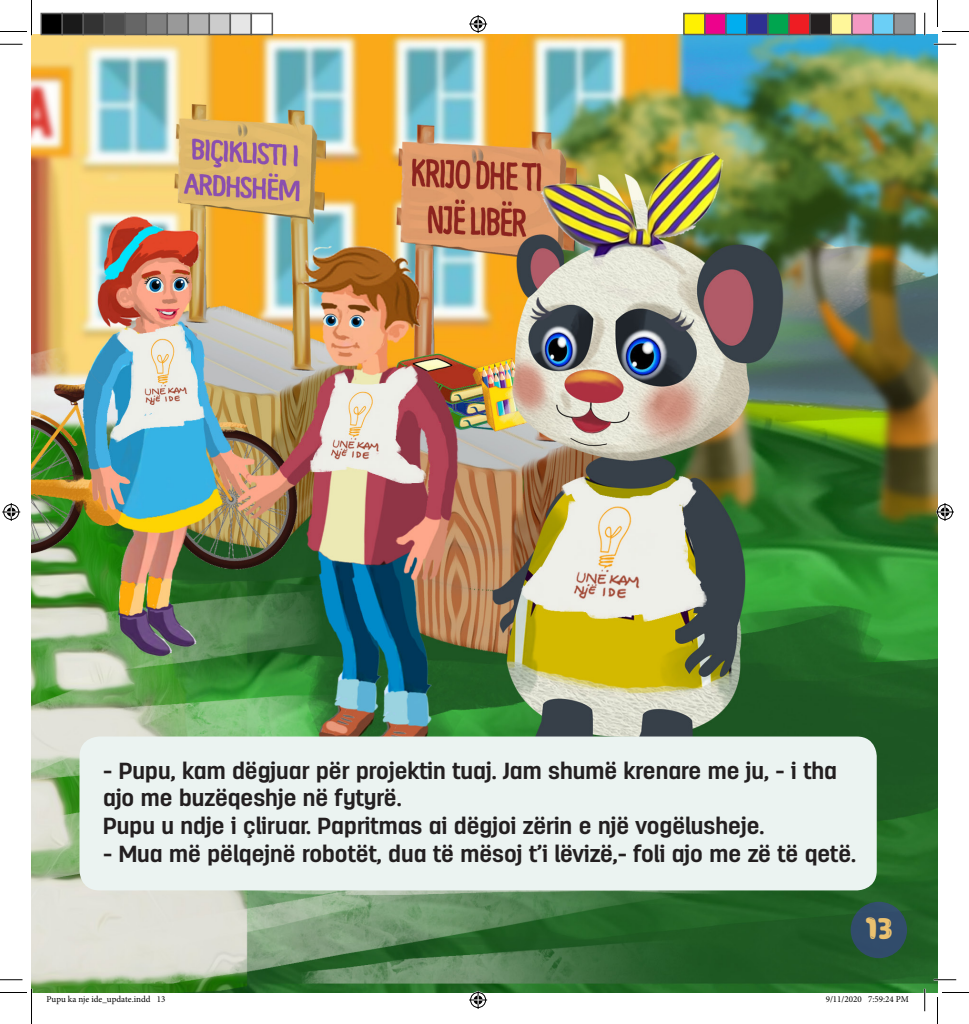
<style>
.page{position:relative;width:969px;height:1024px;background:#fff}
.page>*{position:absolute;margin:0;border:0;box-sizing:border-box;transform-origin:0 0}
.t1{font:33.15px "Clarence Alt Shine";color:#ebc16f}
.t2{font:700 23.25px/27.9px "Antartida";color:#231f20}
.t3{font:9px "Minion Pro";color:#000}
</style>
<div class="page">
<img style="left:32px;top:35px;width:905px;height:957px">
<div style="left:79px;top:736px;width:797px;height:154px;background:#ebf3f1;border-radius:20px"></div>
<div style="left:850px;top:902px;width:57px;height:56px;background:#314c6b;border-radius:50%"></div>
<hr style="left:933px;top:43px;width:23px;height:2px;background:#fff">
<hr style="left:933px;top:979px;width:23px;height:2px;background:#fff">
<hr style="left:923px;top:989px;width:2px;height:22px;background:#fff">
<svg style="left:0;top:44px;width:22px;height:1px"></svg>
<svg style="left:933px;top:44px;width:23px;height:1px"></svg>
<svg style="left:0;top:979px;width:22px;height:1px"></svg>
<svg style="left:933px;top:979px;width:23px;height:1px"></svg>
<svg style="left:924px;top:13px;width:1px;height:22px"></svg>
<svg style="left:924px;top:989px;width:1px;height:22px"></svg>
<svg style="left:0;top:0;width:32px;height:35px"></svg>
<svg style="left:0;top:989px;width:32px;height:35px"></svg>
<svg style="left:937px;top:0;width:32px;height:32px"></svg>
<svg style="left:937px;top:992px;width:32px;height:32px"></svg>
<svg style="left:469px;top:15px;width:18px;height:18px"></svg>
<svg style="left:469px;top:991px;width:18px;height:18px"></svg>
<svg style="left:2px;top:503px;width:18px;height:18px"></svg>
<svg style="left:936px;top:503px;width:18px;height:18px"></svg>
<div style="left:41px;top:14px;width:21px;height:21px;background:#000"></div>
<div style="left:40px;top:13px;width:23px;height:22px;border:2px solid #595959"></div>
<div style="left:62px;top:14px;width:21px;height:21px;background:#1a1a1a"></div>
<div style="left:62px;top:13px;width:22px;height:22px;border:2px solid #595959"></div>
<div style="left:83px;top:14px;width:21px;height:21px;background:#333"></div>
<div style="left:82px;top:13px;width:23px;height:22px;border:2px solid #595959"></div>
<div style="left:104px;top:14px;width:21px;height:21px;background:#4d4d4d"></div>
<div style="left:104px;top:13px;width:22px;height:22px;border:2px solid #595959"></div>
<div style="left:125px;top:14px;width:21px;height:21px;background:#666"></div>
<div style="left:124px;top:13px;width:23px;height:22px;border:2px solid #595959"></div>
<div style="left:146px;top:14px;width:21px;height:21px;background:#808080"></div>
<div style="left:146px;top:13px;width:22px;height:22px;border:2px solid #595959"></div>
<div style="left:167px;top:14px;width:21px;height:21px;background:#999"></div>
<div style="left:166px;top:13px;width:23px;height:22px;border:2px solid #595959"></div>
<div style="left:188px;top:14px;width:21px;height:21px;background:#b3b3b3"></div>
<div style="left:188px;top:13px;width:22px;height:22px;border:2px solid #595959"></div>
<div style="left:209px;top:14px;width:21px;height:21px;background:#ccc"></div>
<div style="left:208px;top:13px;width:23px;height:22px;border:2px solid #595959"></div>
<div style="left:230px;top:14px;width:21px;height:21px;background:#e6e6e6"></div>
<div style="left:230px;top:13px;width:22px;height:22px;border:2px solid #595959"></div>
<div style="left:250px;top:13px;width:23px;height:22px;border:2px solid #595959"></div>
<div style="left:684px;top:14px;width:21px;height:21px;background:#fff101"></div>
<div style="left:683px;top:13px;width:22px;height:22px;border:2px solid #595959"></div>
<div style="left:705px;top:14px;width:21px;height:21px;background:#ed028c"></div>
<div style="left:704px;top:13px;width:22px;height:22px;border:2px solid #595959"></div>
<div style="left:726px;top:14px;width:21px;height:21px;background:#00aeef"></div>
<div style="left:725px;top:13px;width:22px;height:22px;border:2px solid #595959"></div>
<div style="left:747px;top:14px;width:21px;height:21px;background:#2e3092"></div>
<div style="left:746px;top:13px;width:22px;height:22px;border:2px solid #595959"></div>
<div style="left:768px;top:14px;width:21px;height:21px;background:#00a54f"></div>
<div style="left:767px;top:13px;width:22px;height:22px;border:2px solid #595959"></div>
<div style="left:789px;top:14px;width:21px;height:21px;background:#ee1d23"></div>
<div style="left:788px;top:13px;width:22px;height:22px;border:2px solid #595959"></div>
<div style="left:810px;top:14px;width:21px;height:21px;background:#231f20"></div>
<div style="left:809px;top:13px;width:22px;height:22px;border:2px solid #595959"></div>
<div style="left:831px;top:14px;width:21px;height:21px;background:#fff79a"></div>
<div style="left:830px;top:13px;width:22px;height:22px;border:2px solid #595959"></div>
<div style="left:852px;top:14px;width:21px;height:21px;background:#f499c2"></div>
<div style="left:851px;top:13px;width:22px;height:22px;border:2px solid #595959"></div>
<div style="left:873px;top:14px;width:21px;height:21px;background:#6bcff6"></div>
<div style="left:872px;top:13px;width:22px;height:22px;border:2px solid #595959"></div>
<div style="left:894px;top:14px;width:21px;height:21px;background:#939598"></div>
<div style="left:893px;top:13px;width:22px;height:22px;border:2px solid #595959"></div>
<svg style="left:825px;top:953px;width:84px;height:40px;background:#216327"></svg>
<p class="t2" style="left:103px;top:757px;width:735px">- Pupu, kam dëgjuar për projektin tuaj. Jam shumë krenare me ju, - i tha ajo me buzëqeshje në fytyrë.</p>
<p class="t2" style="left:103px;top:813px;width:662px">Pupu u ndje i çliruar. Papritmas ai dëgjoi zërin e një vogëlusheje.</p>
<p class="t2" style="left:103px;top:840px;width:754px">- Mua më pëlqejnë robotët, dua të mësoj t’i lëvizë,- foli ajo me zë të qetë.</p>
<p class="t1" style="left:865px;top:908px;width:28px">13</p>
<p class="t3" style="left:46px;top:993px;width:120px">Pupu ka nje ide_update.indd 13</p>
<p class="t3" style="left:825px;top:993px;width:85px">9/11/2020 7:59:24 PM</p>
</div>
